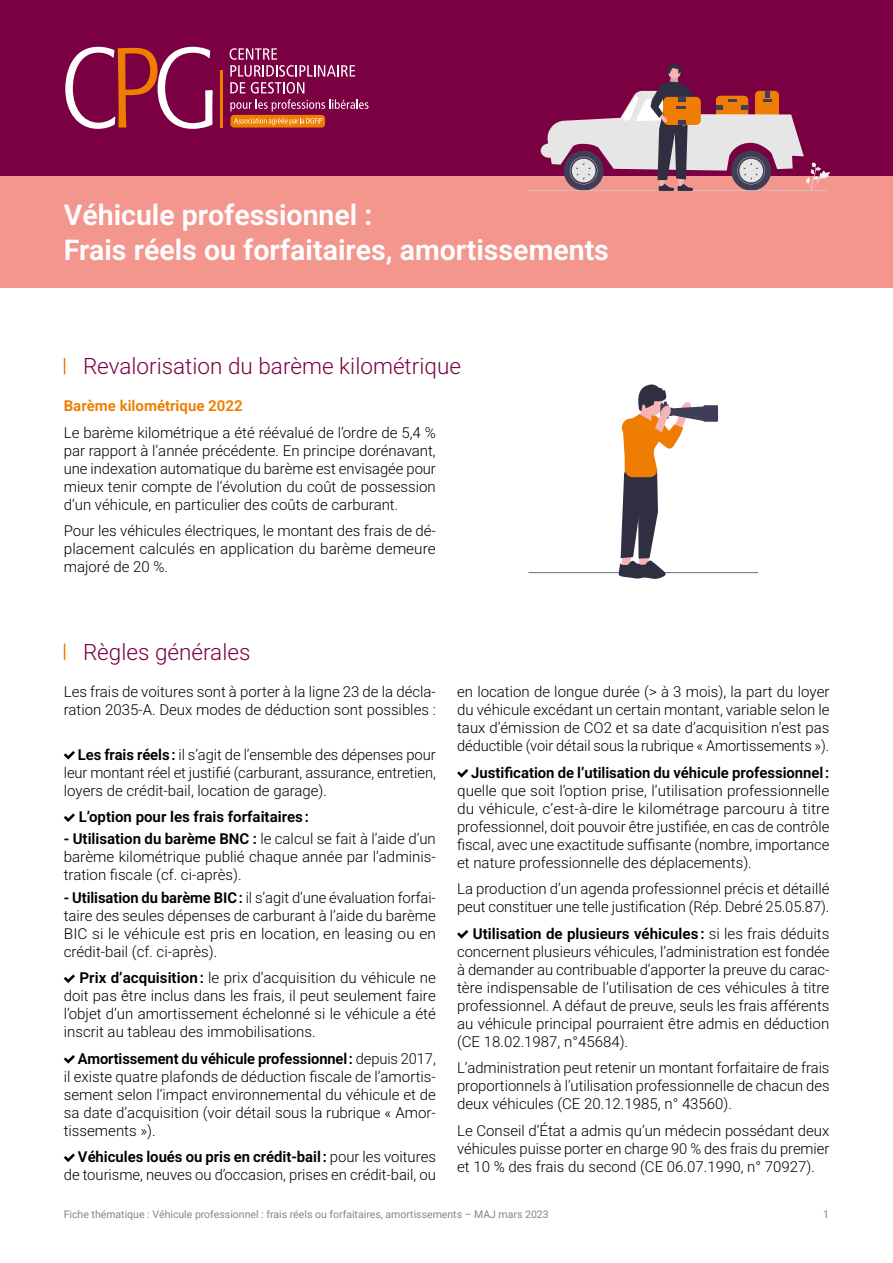
<style>
.page{position:relative;width:893px;height:1263px;background:#fff}
.page>*{position:absolute;margin:0;border:0;box-sizing:border-box;transform-origin:0 0}
.t1{font:600 28.5px/34.2px "Heebo";color:#fff}
.t2{font:300 22.5px "Heebo";color:#7b0041}
.t3{font:300 15px/18px "Heebo";color:#000;text-align:justify}
.t4{font:600 15px "Heebo";color:#000}
.t5{font:600 15px "Heebo";color:#ef7d00}
.t6{font:10.5px "Heebo";color:#878787}
.s1{font-weight:600}
</style>
<div class="page">
<div style="left:0;top:0;width:893px;height:176px;background:#7b0041"></div>
<div style="left:0;top:176px;width:893px;height:111px;background:#f3968e"></div>
<div style="left:230px;top:115px;width:95px;height:13px;background:#ef7d00;border-radius:4px"></div>
<svg style="left:65px;top:47px;width:148px;height:82px"></svg>
<svg style="left:230px;top:48px;width:138px;height:63px"></svg>
<hr style="left:220px;top:70px;width:3px;height:58px;background:#ef7d00">
<svg style="left:234px;top:118px;width:88px;height:7px"></svg>
<svg style="left:526px;top:64px;width:304px;height:127px"></svg>
<div style="left:541px;top:144px;width:16px;height:14px;background:#e7e6e6;border-radius:50%"></div>
<svg style="left:64px;top:358px;width:1px;height:16px"></svg>
<svg style="left:64px;top:643px;width:1px;height:17px"></svg>
<svg style="left:64px;top:751px;width:11px;height:8px"></svg>
<svg style="left:64px;top:813px;width:11px;height:9px"></svg>
<svg style="left:64px;top:974px;width:11px;height:9px"></svg>
<svg style="left:64px;top:1055px;width:11px;height:8px"></svg>
<svg style="left:64px;top:1153px;width:11px;height:9px"></svg>
<svg style="left:457px;top:769px;width:11px;height:8px"></svg>
<svg style="left:457px;top:930px;width:11px;height:8px"></svg>
<svg style="left:528px;top:384px;width:230px;height:195px"></svg>
<h1 class="t1" style="left:64px;top:198px;width:547px">Véhicule professionnel :<br>Frais réels ou forfaitaires, amortissements</h1>
<h2 class="t2" style="left:83px;top:351px;width:379px">Revalorisation du barème kilométrique</h2>
<p class="t5" style="left:64px;top:396px;width:180px">Barème kilométrique 2022</p>
<p class="t3" style="left:64px;top:424px;width:374px">Le barème kilométrique a été réévalué de l’ordre de 5,4 % par rapport à l’année précédente. En principe dorénavant, une indexation automatique du barème est envisagée pour mieux tenir compte de l’évolution du coût de possession d’un véhicule, en particulier des coûts de carburant.</p>
<p class="t3" style="left:64px;top:522px;width:374px">Pour les véhicules électriques, le montant des frais de dé&shy;placement calculés en application du barème demeure majoré de 20 %.</p>
<h2 class="t2" style="left:83px;top:636px;width:169px">Règles générales</h2>
<p class="t3" style="left:64px;top:683px;width:374px">Les frais de voitures sont à porter à la ligne 23 de la décla&shy;ration 2035-A. Deux modes de déduction sont possibles :</p>
<p class="t3" style="left:64px;top:745px;width:374px;text-indent:14px"><span class="s1">Les frais réels:</span> il s’agit de l’ensemble des dépenses pour leur montant réel et justifié (carburant, assurance, entretien, loyers de crédit-bail, location de garage).</p>
<p class="t4" style="left:79px;top:806px;width:232px">L’option pour les frais forfaitaires:</p>
<p class="t3" style="left:64px;top:830px;width:374px"><span class="s1">- Utilisation du barème BNC :</span> le calcul se fait à l’aide d’un barème kilométrique publié chaque année par l’adminis&shy;tration fiscale (cf. ci-après).</p>
<p class="t3" style="left:64px;top:888px;width:374px"><span class="s1">- Utilisation du barème BIC:</span> il s’agit d’une évaluation forfai&shy;taire des seules dépenses de carburant à l’aide du barème BIC si le véhicule est pris en location, en leasing ou en crédit-bail (cf. ci-après).</p>
<p class="t3" style="left:64px;top:969px;width:374px;text-indent:16px"><span class="s1">Prix d’acquisition:</span> le prix d’acquisition du véhicule ne doit pas être inclus dans les frais, il peut seulement faire l’objet d’un amortissement échelonné si le véhicule a été inscrit au tableau des immobilisations.</p>
<p class="t3" style="left:64px;top:1049px;width:374px;text-indent:14px"><span class="s1">Amortissement du véhicule professionnel:</span> depuis 2017, il existe quatre plafonds de déduction fiscale de l’amortis&shy;sement selon l’impact environnemental du véhicule et de sa date d’acquisition (voir détail sous la rubrique « Amor&shy;tissements »).</p>
<p class="t3" style="left:64px;top:1148px;width:374px;text-align:right"><span class="s1">Véhicules loués ou pris en crédit-bail:</span> pour les voitures de tourisme, neuves ou d’occasion, prises en crédit-bail, ou</p>
<p class="t3" style="left:457px;top:683px;width:374px">en location de longue durée (&gt; à 3 mois), la part du loyer du véhicule excédant un certain montant, variable selon le taux d’émission de CO2 et sa date d’acquisition n’est pas déductible (voir détail sous la rubrique « Amortissements »).</p>
<p class="t4" style="left:471px;top:762px;width:360px">Justification de l’utilisation du véhicule professionnel:</p>
<p class="t3" style="left:457px;top:781px;width:374px">quelle que soit l’option prise, l’utilisation professionnelle du véhicule, c’est-à-dire le kilométrage parcouru à titre professionnel, doit pouvoir être justifiée, en cas de contrôle fiscal, avec une exactitude suffisante (nombre, importance et nature professionnelle des déplacements).</p>
<p class="t3" style="left:457px;top:880px;width:374px">La production d’un agenda professionnel précis et détaillé peut constituer une telle justification (Rép. Debré 25.05.87).</p>
<p class="t3" style="left:457px;top:924px;width:374px;text-indent:16px"><span class="s1">Utilisation de plusieurs véhicules:</span> si les frais déduits concernent plusieurs véhicules, l’administration est fondée à demander au contribuable d’apporter la preuve du carac&shy;tère indispensable de l’utilisation de ces véhicules à titre professionnel. A défaut de preuve, seuls les frais afférents au véhicule principal pourraient être admis en déduction (CE 18.02.1987, n°45684).</p>
<p class="t3" style="left:457px;top:1059px;width:374px">L’administration peut retenir un montant forfaitaire de frais proportionnels à l’utilisation professionnelle de chacun des deux véhicules (CE 20.12.1985, n° 43560).</p>
<p class="t3" style="left:457px;top:1121px;width:374px">Le Conseil d’État a admis qu’un médecin possédant deux véhicules puisse porter en charge 90 % des frais du premier et 10 % des frais du second (CE 06.07.1990, n° 70927).</p>
<p class="t6" style="left:64px;top:1207px;width:486px">Fiche thématique : Véhicule professionnel : frais réels ou forfaitaires, amortissements – MAJ mars 2023</p>
<p class="t6" style="left:823px;top:1207px;width:7px">1</p>
</div>
